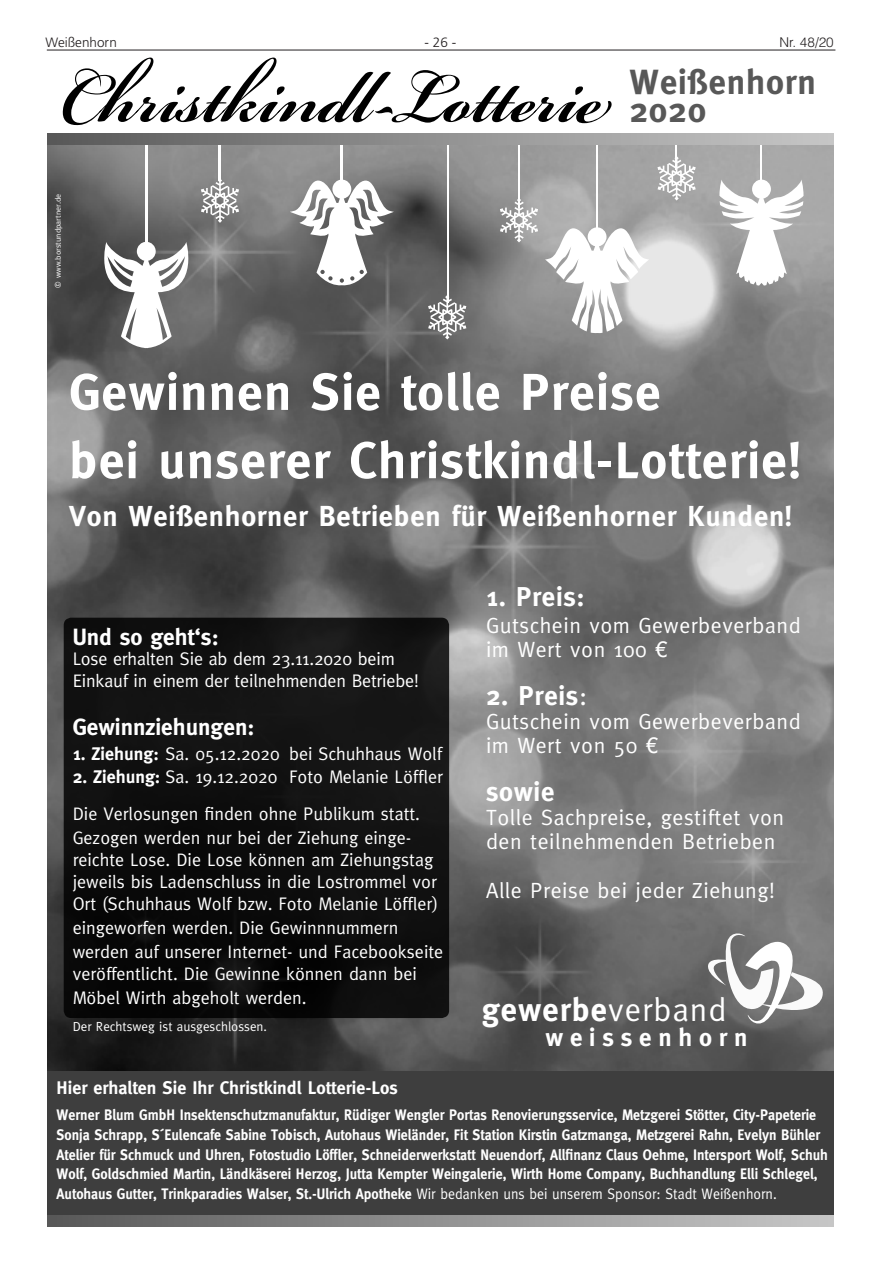
<style>
.page{position:relative;width:881px;height:1263px;background:#fff}
.page>*{position:absolute;margin:0;border:0;box-sizing:border-box;transform-origin:0 0}
.t1{font:700 111.6px "Bickham Script Pro";color:#000;scale:.84 1}
.t2{font:700 51.75px/68.2px "Meta";letter-spacing:.025em;color:#fff}
.t3{font:700 34.95px "Meta";letter-spacing:.025em;color:#585858}
.t4{font:700 33px "Meta";letter-spacing:.03em;color:#fff}
.t5{font:700 28.95px "Meta";letter-spacing:.025em;color:#fff}
.t6{font:700 27.15px "Meta";letter-spacing:.025em;color:#fff}
.t7{font:700 25.35px "Meta";letter-spacing:.27em;color:#fff}
.t8{font:700 23.55px "Meta";color:#fff}
.t9{font:22.05px/24.3px "Meta";letter-spacing:.025em;color:#fff}
.t10{font:18.3px/21.9px "Meta";color:#fff}
.t11{font:700 18.3px "Meta";color:#fff}
.t12{font:700 15.15px/19.8px "Meta";color:#fff;scale:.92 1}
.t13{font:300 13.5px "Frutiger LT";color:#231f20}
.t14{font:300 13.5px "Helvetica LT";color:#231f20}
.t15{font:13.2px "Meta";color:#fff}
.t16{font:7.95px "Meta";color:#fff}
.s1{font-family:"Univers";font-stretch:condensed}
.s2{font-weight:700}
.s3{font-family:"Helvetica Neue"}
.s4{font-weight:400}
</style>
<div class="page">
<hr style="left:47px;top:50px;width:788px;height:1px;background:#231f20">
<img style="left:47px;top:145px;width:786px;height:926px">
<svg style="left:47px;top:1214px;width:786px;height:12px"></svg>
<hr style="left:518px;top:139px;width:1px;height:69px;background:#fff">
<hr style="left:596px;top:143px;width:1px;height:110px;background:#fff">
<svg style="left:499px;top:198px;width:39px;height:44px"></svg>
<svg style="left:92px;top:238px;width:108px;height:110px"></svg>
<hr style="left:675px;top:141px;width:2px;height:28px;background:#fff">
<svg style="left:657px;top:156px;width:38px;height:45px"></svg>
<hr style="left:447px;top:134px;width:2px;height:169px;background:#fff">
<svg style="left:428px;top:295px;width:38px;height:44px"></svg>
<hr style="left:760px;top:143px;width:1px;height:41px;background:#fff">
<svg style="left:719px;top:178px;width:84px;height:108px"></svg>
<div style="left:64px;top:618px;width:385px;height:400px;background:#101010;border-radius:8px"></div>
<svg style="left:545px;top:227px;width:104px;height:106px"></svg>
<svg style="left:290px;top:180px;width:104px;height:106px"></svg>
<hr style="left:340px;top:144px;width:3px;height:37px;background:#fff">
<hr style="left:145px;top:145px;width:2px;height:163px;background:#fff">
<hr style="left:219px;top:144px;width:2px;height:37px;background:#fff">
<svg style="left:201px;top:178px;width:38px;height:45px"></svg>
<div style="left:47px;top:1071px;width:786px;height:143px;background:#3e3e3e"></div>
<svg style="left:706px;top:930px;width:119px;height:100px"></svg>
<svg style="left:47px;top:134px;width:786px;height:11px"></svg>
<p class="t13" style="left:45px;top:35px;width:73px">Weißenhorn</p>
<p class="t13" style="left:424px;top:35px;width:33px">- 26 -</p>
<p class="t14" style="left:779px;top:34px;width:56px">Nr. 48/20</p>
<h3 class="t3" style="left:629px;top:61px;width:188px">Weißenhorn</h3>
<h1 class="t1" style="left:61px;top:17px;width:652px">Christkindl-Lotterie</h1>
<h3 class="t3" style="left:629px;top:89px;width:78px">2020</h3>
<p class="t16" style="left:53px;top:287px;width:95px;rotate:-90deg"><span class="s1">©</span> www.borstundpartner.de</p>
<h2 class="t2" style="left:69px;top:358px;width:732px">Gewinnen Sie tolle Preise<br>bei unserer Christkindl-Lotterie!</h2>
<h3 class="t5" style="left:69px;top:499px;width:724px">Von Weißenhorner Betrieben für Weißenhorner Kunden!</h3>
<h3 class="t8" style="left:73px;top:624px;width:147px">Und so geht‘s:</h3>
<p class="t10" style="left:73px;top:648px;width:347px">Lose erhalten Sie ab dem 23.11.2020 beim<br>Einkauf in einem der teilnehmenden Betriebe!</p>
<h3 class="t8" style="left:73px;top:713px;width:183px">Gewinnziehungen:</h3>
<p class="t10" style="left:73px;top:742px;width:370px"><span class="s2">1. Ziehung:</span> Sa. 05.12.2020 bei Schuhhaus Wolf</p>
<p class="t10" style="left:73px;top:758px;width:371px;line-height:37px"><span class="s2">2. Ziehung:</span> Sa. 19.12.2020 Foto Melanie Löffler<br>Die Verlosungen finden ohne Publikum statt.</p>
<p class="t10" style="left:73px;top:826px;width:367px">Gezogen werden nur bei der Ziehung einge&shy;reichte Lose. Die Lose können am Ziehungstag jeweils bis Ladenschluss in die Lostrommel vor Ort (Schuhhaus Wolf bzw. Foto Melanie Löffler)</p>
<p class="t10" style="left:73px;top:915px;width:372px;line-height:24px">eingeworfen werden. Die Gewinnnummern werden auf unserer Internet- und Facebookseite</p>
<p class="t10" style="left:73px;top:961px;width:345px;line-height:24px">veröffentlicht. Die Gewinne können dann bei<br>Möbel Wirth abgeholt werden.</p>
<p class="t15" style="left:73px;top:1019px;width:196px">Der Rechtsweg ist ausgeschlossen.</p>
<h3 class="t6" style="left:486px;top:581px;width:100px">1. Preis:</h3>
<h3 class="t9" style="left:486px;top:613px;width:316px">Gutschein vom Gewerbeverband im Wert von 100 <span class="s3">€</span></h3>
<h3 class="t6" style="left:486px;top:680px;width:102px">2. Preis<span class="s4">:</span></h3>
<h3 class="t9" style="left:486px;top:709px;width:316px">Gutschein vom Gewerbeverband im Wert von 50 <span class="s3">€</span></h3>
<h3 class="t6" style="left:486px;top:776px;width:70px">sowie</h3>
<h3 class="t9" style="left:486px;top:805px;width:299px">Tolle Sachpreise, gestiftet von den teilnehmenden Betrieben</h3>
<h3 class="t9" style="left:486px;top:878px;width:290px">Alle Preise bei jeder Ziehung!</h3>
<h3 class="t4" style="left:481px;top:990px;width:246px">gewerbe<span class="s4">verband</span></h3>
<h3 class="t7" style="left:545px;top:1022px;width:203px">weissenhorn</h3>
<p class="t11" style="left:57px;top:1077px;width:342px">Hier erhalten Sie Ihr Christkindl Lotterie-Los</p>
<p class="t12" style="left:57px;top:1105px;width:839px">Werner Blum GmbH Insektenschutzmanufaktur, Rüdiger Wengler Portas Renovierungsservice, Metzgerei Stötter, City-Papeterie Sonja Schrapp, S´Eulencafe Sabine Tobisch, Autohaus Wieländer, Fit Station Kirstin Gatzmanga, Metzgerei Rahn, Evelyn Bühler Atelier für Schmuck und Uhren, Fotostudio Löffler, Schneiderwerkstatt Neuendorf, Allfinanz Claus Oehme, Intersport Wolf, Schuh Wolf, Goldschmied Martin, Ländkäserei Herzog, Jutta Kempter Weingalerie, Wirth Home Company, Buchhandlung Elli Schlegel, Autohaus Gutter, Trinkparadies Walser, St.-Ulrich Apotheke <span class="s4">Wir bedanken uns bei unserem Sponsor: Stadt Weißenhorn.</span></p>
</div>
